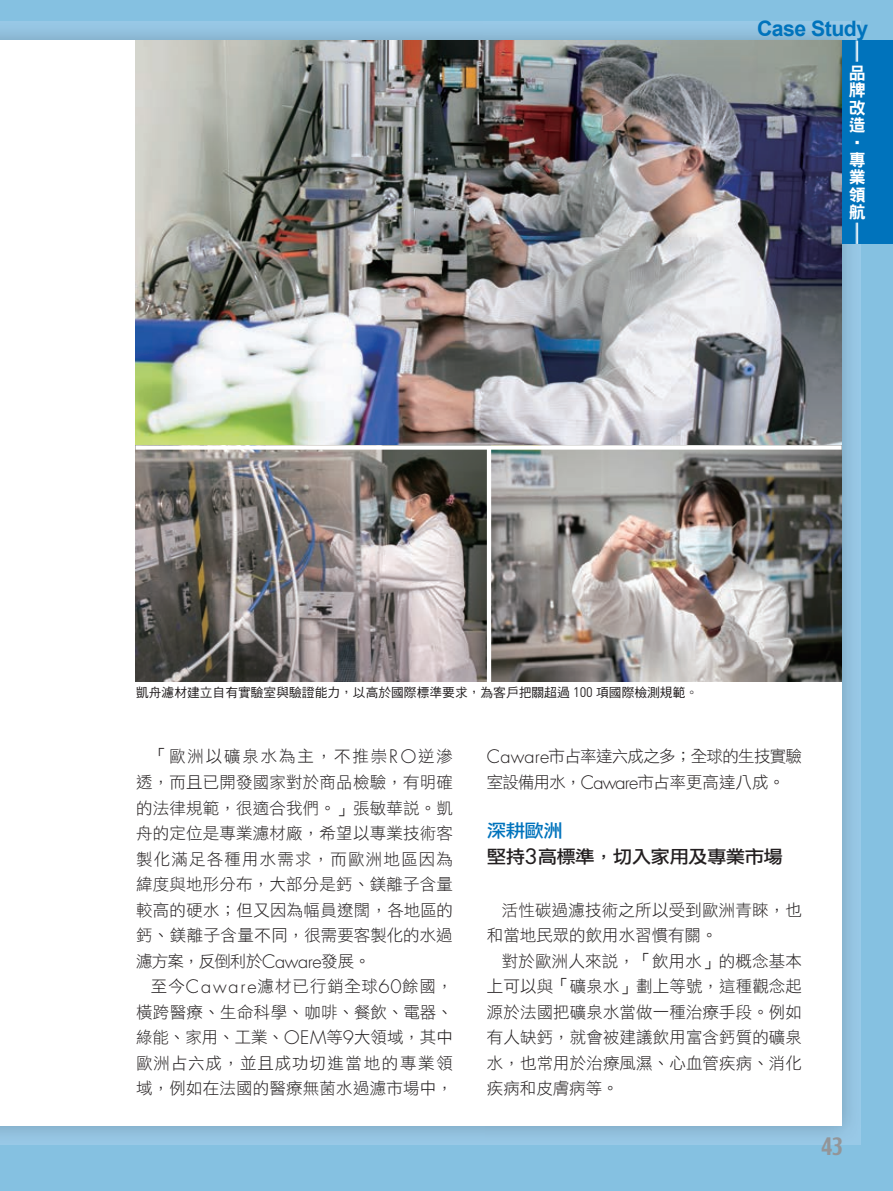
<style>
.page{position:relative;width:893px;height:1191px;background:#85c1e1}
.page>*{position:absolute;margin:0;border:0;box-sizing:border-box;transform-origin:0 0}
.t1{font:700 21.3px "Arial";letter-spacing:-.025em;color:#0073bc}
.t2{font:21.3px "Techno";color:#939598}
.t3{font:18px/25.5px "DF Li Hei Std W5";letter-spacing:-.035em;color:#231f20;scale:1.09 1}
.t4{font:16.95px/17.4px "DF Hei Std W9";color:#fff;text-align:justify}
.t5{font:16.5px/25.5px "DF Li Hei Std W3";letter-spacing:.005em;color:#231f20;text-align:justify}
.t6{font:16.5px/25.5px "DF Li Hei Std W3";letter-spacing:-.04em;color:#231f20}
.t7{font:12.75px "DF Hei Std W5";color:#231f20}
.s1{font-family:"DIN Pro";font-size:13.8px}
.s2{font-family:"Futura Std";font-weight:300;font-size:18.15px}
.s3{color:#0073bc}
.s4{font-family:"Futura Std";font-size:20.7px}
</style>
<div class="page">
<img style="left:0;top:22px;width:860px;height:1122px">
<div style="left:0;top:40px;width:842px;height:1085px;background:#fff"></div>
<div style="left:842px;top:40px;width:51px;height:204px;background:#0073bc"></div>
<svg style="left:856px;top:40px;width:2px;height:22px"></svg>
<svg style="left:856px;top:223px;width:2px;height:21px"></svg>
<img style="left:136px;top:40px;width:706px;height:405px">
<img style="left:491px;top:449px;width:351px;height:232px">
<img style="left:136px;top:449px;width:351px;height:232px">
<svg style="left:136px;top:445px;width:706px;height:4px"></svg>
<hr style="left:487px;top:446px;width:4px;height:237px;background:#fff">
<p class="t1" style="left:757px;top:14px;width:112px">Case Study</p>
<p class="t4" style="left:849px;top:64px;width:18px">品牌改造</p>
<p class="t4" style="left:866px;top:134px;width:19px;rotate:90deg">‧</p>
<p class="t4" style="left:849px;top:151px;width:18px">專業領航</p>
<p class="t7" style="left:136px;top:685px;width:564px">凱舟濾材建立自有實驗室與驗證能力，以高於國際標準要求，為客戶把關超過 <span class="s1">100</span> 項國際檢測規範。</p>
<p class="t5" style="left:136px;top:743px;width:318px;text-indent:15px">「歐洲以礦泉水為主，不推崇<span class="s2">RO</span>逆滲透，而且已開發國家對於商品檢驗，有明確的法律規範，很適合我們。」張敏華說。凱舟的定位是專業濾材廠，希望以專業技術客製化滿足各種用水需求，而歐洲地區因為緯度與地形分布，大部分是鈣、鎂離子含量較高的硬水；但又因為幅員遼闊，各地區的鈣、鎂離子含量不同，很需要客製化的水過濾方案，反倒利於<span class="s2">Caware</span>發展。</p>
<p class="t5" style="left:136px;top:973px;width:318px;text-indent:15px">至今<span class="s2">Caware</span>濾材已行銷全球<span class="s2">60</span>餘國，橫跨醫療、生命科學、咖啡、餐飲、電器、綠能、家用、工業、<span class="s2">OEM</span>等<span class="s2">9</span>大領域，其中歐洲占六成，並且成功切進當地的專業領域，例如在法國的醫療無菌水過濾市場中，</p>
<p class="t6" style="left:487px;top:743px;width:317px"><span class="s2">Caware</span>市占率達六成之多；全球的生技實驗室設備用水，<span class="s2">Caware</span>市占率更高達八成。</p>
<p class="t3" style="left:487px;top:818px;width:273px"><span class="s3">深耕歐洲<br></span>堅持<span class="s4">3</span>高標準，切入家用及專業市場</p>
<p class="t5" style="left:487px;top:896px;width:317px;text-indent:15px">活性碳過濾技術之所以受到歐洲青睞，也和當地民眾的飲用水習慣有關。</p>
<p class="t5" style="left:487px;top:947px;width:317px;text-indent:15px">對於歐洲人來說，「飲用水」的概念基本上可以與「礦泉水」劃上等號，這種觀念起源於法國把礦泉水當做一種治療手段。例如有人缺鈣，就會被建議飲用富含鈣質的礦泉水，也常用於治療風濕、心血管疾病、消化疾病和皮膚病等。</p>
<p class="t2" style="left:821px;top:1132px;width:23px">43</p>
</div>
